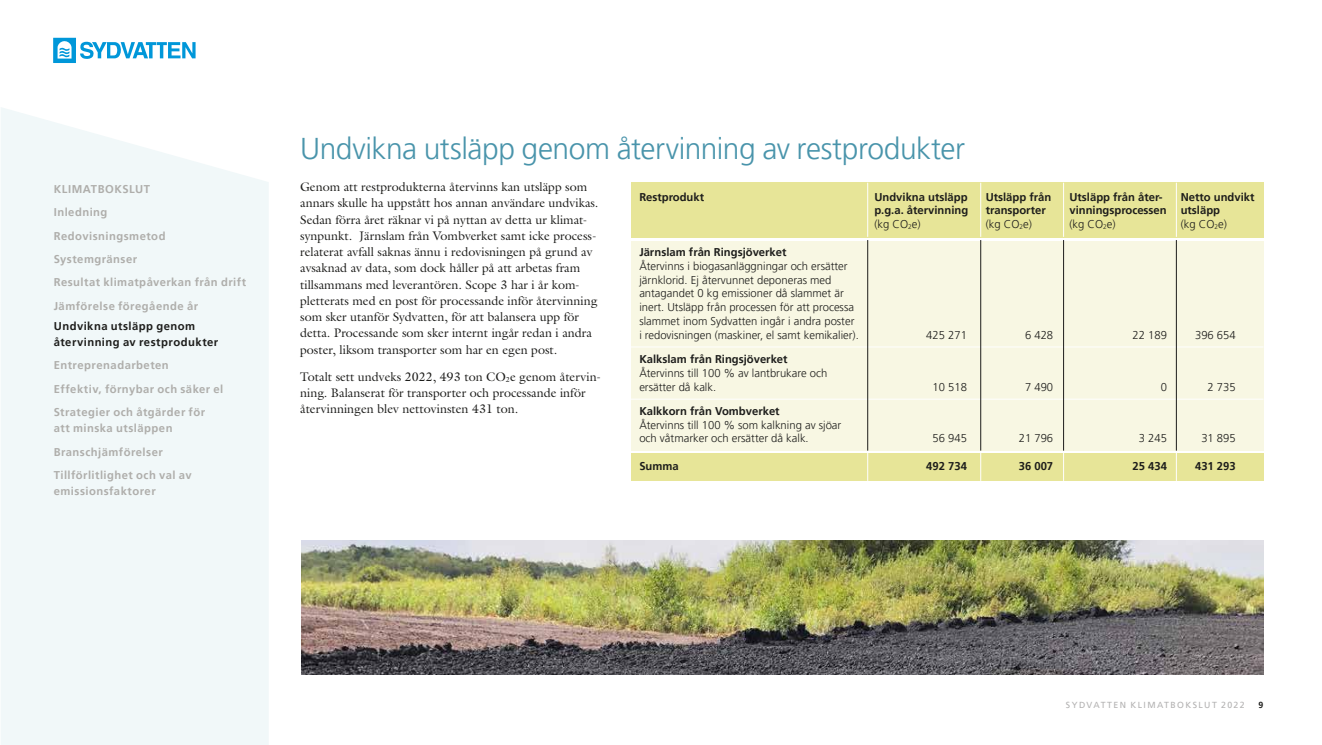
<style>
.page{position:relative;width:1322px;height:745px;background:#fff}
.page>*{position:absolute;margin:0;border:0;box-sizing:border-box;transform-origin:0 0}
.t1{font:300 30px "Frutiger LT Pro";letter-spacing:-.015em;color:#4994ab}
.t2{font:12.5px/16.2px "Galliard Pro";color:#1d1d1b}
.t3{font:300 11.25px/13.8px "Frutiger LT Pro";color:#1d1d1b}
.t4{font:700 11.25px/23.4px "Frutiger LT Pro";letter-spacing:.04em;color:#afaeab}
.t5{font:700 11.25px "Frutiger LT Pro";color:#1d1d1b}
.t6{font:700 11.25px/16.2px "Frutiger LT Pro";letter-spacing:.04em;color:#1d1d1b}
.t7{font:8.75px "Frutiger LT Pro";letter-spacing:.16em;color:#b3b2b2}
.t8{font:700 8.75px "Frutiger LT Pro";color:#1d1d1b}
</style>
<div class="page">
<div style="left:53px;top:38px;width:23px;height:25px;background:#0097d9"></div>
<svg style="left:80px;top:41px;width:116px;height:18px"></svg>
<svg style="left:58px;top:41px;width:14px;height:18px"></svg>
<div style="left:1px;top:107px;width:268px;height:637px;background:#f1f8f9"></div>
<div style="left:631px;top:182px;width:632px;height:55px;background:#e7e598"></div>
<div style="left:631px;top:453px;width:632px;height:27px;background:#e7e598"></div>
<div style="left:631px;top:241px;width:632px;height:209px;background:#f8f7e3"></div>
<hr style="left:631px;top:398px;width:632px;height:1px;background:#fff">
<hr style="left:631px;top:346px;width:632px;height:1px;background:#fff">
<hr style="left:867px;top:182px;width:1px;height:55px;background:#fff">
<hr style="left:980px;top:182px;width:1px;height:55px;background:#fff">
<hr style="left:1063px;top:182px;width:1px;height:55px;background:#fff">
<hr style="left:1176px;top:182px;width:1px;height:55px;background:#fff">
<svg style="left:867px;top:453px;width:1px;height:27px"></svg>
<svg style="left:980px;top:453px;width:1px;height:27px"></svg>
<svg style="left:1063px;top:453px;width:1px;height:27px"></svg>
<svg style="left:1176px;top:453px;width:1px;height:27px"></svg>
<hr style="left:867px;top:240px;width:1px;height:210px;background:#1d1d1b">
<hr style="left:980px;top:240px;width:1px;height:210px;background:#1d1d1b">
<hr style="left:1063px;top:240px;width:1px;height:210px;background:#1d1d1b">
<hr style="left:1176px;top:240px;width:1px;height:210px;background:#1d1d1b">
<img style="left:301px;top:540px;width:962px;height:133px">
<p class="t4" style="left:54px;top:177px;width:194px">KLIMATBOKSLUT<br>Inledning<br>Redovisningsmetod<br>Systemgränser<br>Resultat klimatpåverkan från drift<br>Jämförelse föregående år</p>
<p class="t6" style="left:54px;top:317px;width:166px">Undvikna utsläpp genom återvinning av restprodukter</p>
<p class="t4" style="left:54px;top:353px;width:171px">Entreprenadarbeten<br>Effektiv, förnybar och säker el<br>Strategier och åtgärder för</p>
<p class="t4" style="left:54px;top:416px;width:139px">att minska utsläppen<br>Branschjämförelser<br>Tillförlitlighet och val av</p>
<p class="t4" style="left:54px;top:479px;width:103px">emissionsfaktorer</p>
<h1 class="t1" style="left:300px;top:131px;width:666px">Undvikna utsläpp genom återvinning av restprodukter</h1>
<p class="t2" style="left:300px;top:178px;width:300px">Genom att restprodukterna återvinns kan utsläpp som annars skulle ha uppstått hos annan användare undvikas.<br>Sedan förra året räknar vi på nyttan av detta ur klimat&shy;synpunkt. Järnslam från Vombverket samt icke process&shy;relaterat avfall saknas ännu i redovisningen på grund av avsaknad av data, som dock håller på att arbetas fram tillsammans med leverantören. Scope 3 har i år kom&shy;pletterats med en post för processande inför återvinning som sker utanför Sydvatten, för att balansera upp för detta. Processande som sker internt ingår redan i andra poster, liksom transporter som har en egen post.</p>
<p class="t2" style="left:300px;top:368px;width:302px">Totalt sett undveks 2022, 493 ton CO<sub>2</sub>e genom återvin&shy;ning. Balanserat för transporter och processande inför återvinningen blev nettovinsten 431 ton.</p>
<p class="t5" style="left:639px;top:190px;width:66px">Restprodukt</p>
<p class="t5" style="left:874px;top:190px;width:95px">Undvikna utsläpp</p>
<p class="t5" style="left:985px;top:190px;width:67px">Utsläpp från</p>
<p class="t5" style="left:1069px;top:190px;width:95px">Utsläpp från åter-</p>
<p class="t5" style="left:1180px;top:190px;width:75px">Netto undvikt</p>
<p class="t5" style="left:874px;top:203px;width:95px">p.g.a. återvinning</p>
<p class="t5" style="left:985px;top:203px;width:62px">transporter</p>
<p class="t5" style="left:1069px;top:203px;width:152px">vinningsprocessen utsläpp</p>
<p class="t3" style="left:874px;top:217px;width:48px">(kg CO<sub>2</sub>e)</p>
<p class="t3" style="left:985px;top:217px;width:48px">(kg CO<sub>2</sub>e)</p>
<p class="t3" style="left:1069px;top:217px;width:48px">(kg CO<sub>2</sub>e)</p>
<p class="t3" style="left:1180px;top:217px;width:48px">(kg CO<sub>2</sub>e)</p>
<p class="t5" style="left:639px;top:245px;width:149px">Järnslam från Ringsjöverket</p>
<p class="t3" style="left:639px;top:259px;width:221px">Återvinns i biogasanläggningar och ersätter järnklorid. Ej återvunnet deponeras med antagandet 0 kg emissioner då slammet är inert. Utsläpp från processen för att processa slammet inom Sydvatten ingår i andra poster i redovisningen (maskiner, el samt kemikalier).</p>
<p class="t3" style="left:926px;top:328px;width:42px">425 271</p>
<p class="t3" style="left:1025px;top:328px;width:30px">6 428</p>
<p class="t3" style="left:1132px;top:328px;width:36px">22 189</p>
<p class="t3" style="left:1195px;top:328px;width:42px">396 654</p>
<p class="t5" style="left:639px;top:352px;width:150px">Kalkslam från Ringsjöverket</p>
<p class="t3" style="left:639px;top:366px;width:189px">Återvinns till 100 % av lantbrukare och ersätter då kalk.</p>
<p class="t5" style="left:639px;top:404px;width:142px">Kalkkorn från Vombverket</p>
<p class="t3" style="left:639px;top:418px;width:203px">Återvinns till 100 % som kalkning av sjöar och våtmarker och ersätter då kalk.</p>
<p class="t3" style="left:932px;top:379px;width:36px">10 518</p>
<p class="t3" style="left:1025px;top:379px;width:30px">7 490</p>
<p class="t3" style="left:1160px;top:379px;width:8px">0</p>
<p class="t3" style="left:1207px;top:379px;width:30px">2 735</p>
<p class="t3" style="left:932px;top:431px;width:36px">56 945</p>
<p class="t3" style="left:1019px;top:431px;width:36px">21 796</p>
<p class="t3" style="left:1139px;top:431px;width:30px">3 245</p>
<p class="t3" style="left:1201px;top:431px;width:36px">31 895</p>
<p class="t5" style="left:639px;top:459px;width:41px">Summa</p>
<p class="t5" style="left:926px;top:459px;width:42px">492 734</p>
<p class="t5" style="left:1019px;top:459px;width:36px">36 007</p>
<p class="t5" style="left:1132px;top:459px;width:36px">25 434</p>
<p class="t5" style="left:1195px;top:459px;width:42px">431 293</p>
<p class="t7" style="left:1066px;top:699px;width:180px">SYDVATTEN KLIMATBOKSLUT 2022</p>
<p class="t8" style="left:1258px;top:699px;width:6px">9</p>
</div>
